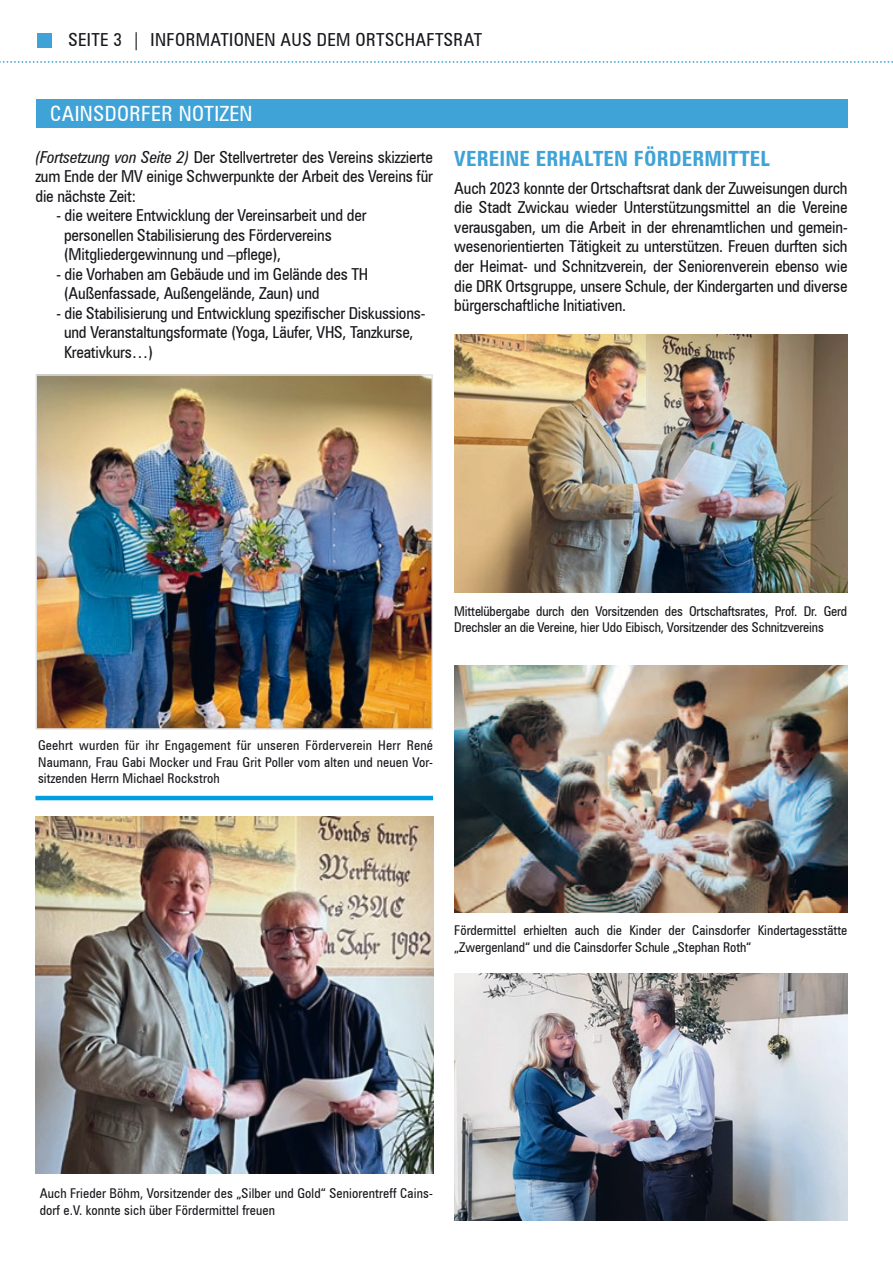
<style>
.page{position:relative;width:893px;height:1263px;background:#fff}
.page>*{position:absolute;margin:0;border:0;box-sizing:border-box;transform-origin:0 0}
.t1{font:700 condensed 21px "Zurich BT";letter-spacing:.01em;color:#40a3d7}
.t2{font:condensed 21px "Zurich BT";letter-spacing:.02em;color:#fff}
.t3{font:condensed 18px "Zurich BT";letter-spacing:.02em;color:#1a171c}
.t4{font:condensed 16.5px/19.5px "Zurich BT";letter-spacing:-.01em;color:#1a171c}
.t5{font:condensed 13.5px/16.5px "Zurich BT";color:#1a171c}
.s1{font-style:italic}
</style>
<div class="page">
<svg style="left:0;top:61px;width:893px;height:2px"></svg>
<div style="left:37px;top:33px;width:15px;height:15px;background:#40a3d7"></div>
<div style="left:36px;top:100px;width:812px;height:28px;background:#40a3d7"></div>
<img style="left:454px;top:334px;width:394px;height:258px">
<img style="left:38px;top:377px;width:392px;height:350px">
<div style="left:35px;top:374px;width:398px;height:356px;border:2px solid #e3e4e5"></div>
<img style="left:454px;top:974px;width:394px;height:246px">
<img style="left:35px;top:816px;width:398px;height:358px">
<img style="left:454px;top:665px;width:394px;height:247px">
<hr style="left:35px;top:796px;width:398px;height:4px;background:#009ee0">
<p class="t3" style="left:68px;top:29px;width:415px">SEITE 3 | INFORMATIONEN AUS DEM ORTSCHAFTSRAT</p>
<p class="t2" style="left:50px;top:101px;width:204px">CAINSDORFER NOTIZEN</p>
<p class="t4" style="left:35px;top:147px;width:399px;text-align:justify"><span class="s1">(Fortsetzung von Seite 2)</span> Der Stellvertreter des Vereins skizzierte zum Ende der MV einige Schwerpunkte der Arbeit des Vereins für die nächste Zeit:</p>
<p class="t4" style="left:64px;top:206px;width:304px;text-indent:-8px">- die weitere Entwicklung der Vereinsarbeit und der personellen Stabilisierung des Fördervereins (Mitgliedergewinnung und –pflege),</p>
<p class="t4" style="left:64px;top:264px;width:306px;text-indent:-8px">- die Vorhaben am Gebäude und im Gelände des TH (Außenfassade, Außengelände, Zaun) und</p>
<p class="t4" style="left:64px;top:303px;width:363px;text-indent:-8px">- die Stabilisierung und Entwicklung spezifischer Diskussions&shy;und Veranstaltungsformate (Yoga, Läufer, VHS, Tanzkurse,<br>Kreativkurs…)</p>
<p class="t1" style="left:454px;top:146px;width:317px">VEREINE ERHALTEN FÖRDERMITTEL</p>
<p class="t4" style="left:454px;top:178px;width:395px;text-align:justify">Auch 2023 konnte der Ortschaftsrat dank der Zuweisungen durch die Stadt Zwickau wieder Unterstützungsmittel an die Vereine verausgaben, um die Arbeit in der ehrenamtlichen und gemein&shy;wesenorientierten Tätigkeit zu unterstützen. Freuen durften sich der Heimat- und Schnitzverein, der Seniorenverein ebenso wie die DRK Ortsgruppe, unsere Schule, der Kindergarten und diverse bürgerschaftliche Initiativen.</p>
<p class="t5" style="left:454px;top:602px;width:394px">Mittelübergabe durch den Vorsitzenden des Ortschaftsrates, Prof. Dr. Gerd<br>Drechsler an die Vereine, hier Udo Eibisch, Vorsitzender des Schnitzvereins</p>
<p class="t5" style="left:38px;top:737px;width:396px;text-align:justify">Geehrt wurden für ihr Engagement für unseren Förderverein Herr René Naumann, Frau Gabi Mocker und Frau Grit Poller vom alten und neuen Vor&shy;sitzenden Herrn Michael Rockstroh</p>
<p class="t5" style="left:454px;top:922px;width:394px">Fördermittel erhielten auch die Kinder der Cainsdorfer Kindertagesstätte „Zwergenland“ und die Cainsdorfer Schule „Stephan Roth“</p>
<p class="t5" style="left:40px;top:1185px;width:395px">Auch Frieder Böhm, Vorsitzender des „Silber und Gold“ Seniorentreff Cains&shy;dorf e.V. konnte sich über Fördermittel freuen</p>
</div>
